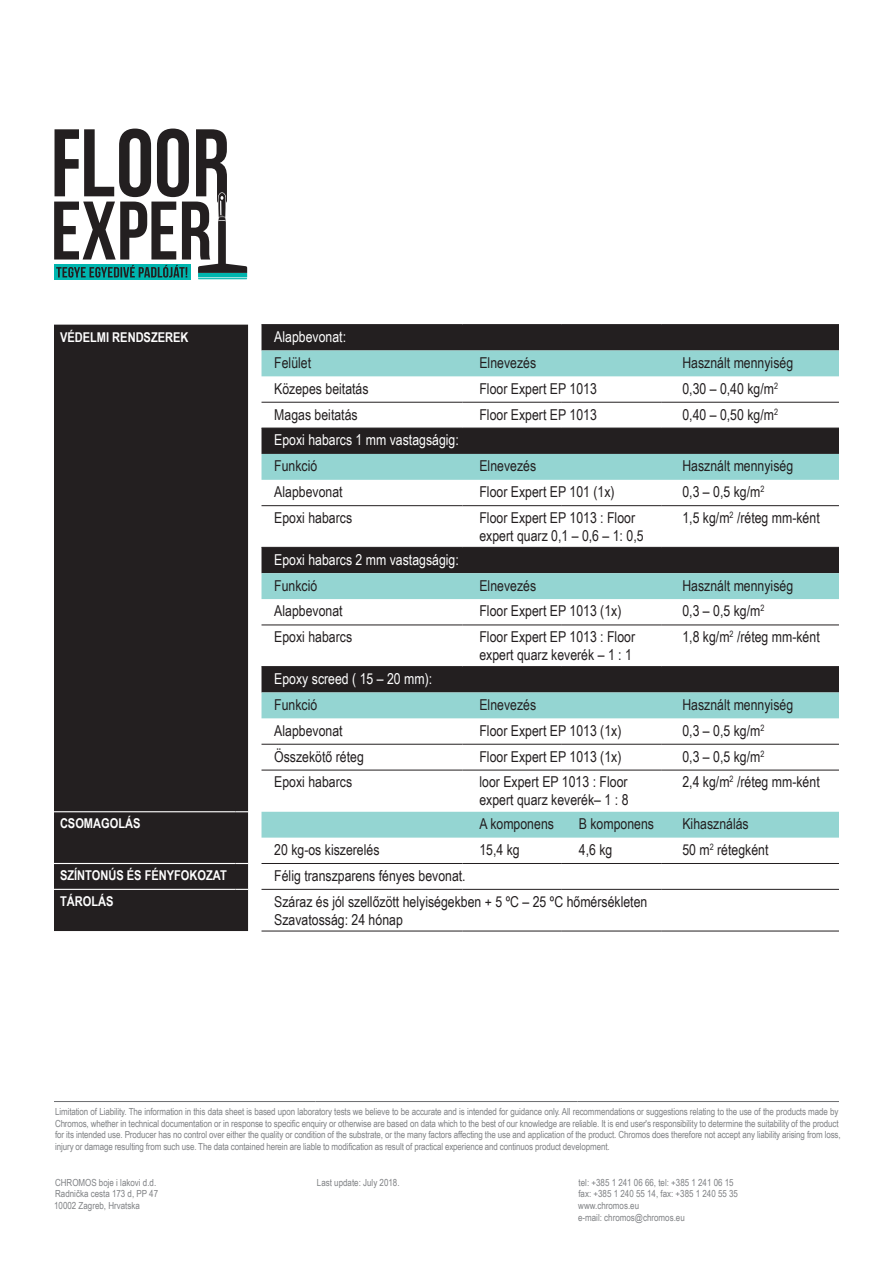
<style>
.page{position:relative;width:893px;height:1263px;background:#fff}
.page>*{position:absolute;margin:0;border:0;box-sizing:border-box;transform-origin:0 0}
.t1{font:15px/18px "Arial Narrow";color:#231f20}
.t2{font:15px "Arial Narrow";color:#fff}
.t3{font:700 13.5px "Arial Narrow";color:#fff}
.t4{font:9.75px/11.7px "Arial Narrow";letter-spacing:-.01em;color:#808285}
</style>
<div class="page">
<svg style="left:54px;top:325px;width:785px;height:606px;fill:#231f20"></svg>
<svg style="left:261px;top:350px;width:578px;height:488px"></svg>
<hr style="left:54px;top:863px;width:182px;height:1px;background:#fff">
<svg style="left:236px;top:863px;width:12px;height:1px"></svg>
<hr style="left:261px;top:324px;width:201px;height:1px;background:#231f20">
<hr style="left:462px;top:324px;width:100px;height:1px;background:#231f20">
<hr style="left:562px;top:324px;width:99px;height:1px;background:#231f20">
<hr style="left:661px;top:324px;width:178px;height:1px;background:#231f20">
<hr style="left:261px;top:402px;width:201px;height:1px;background:#231f20">
<hr style="left:462px;top:402px;width:100px;height:1px;background:#231f20">
<hr style="left:562px;top:402px;width:99px;height:1px;background:#231f20">
<hr style="left:661px;top:402px;width:178px;height:1px;background:#231f20">
<hr style="left:261px;top:428px;width:201px;height:1px;background:#231f20">
<hr style="left:462px;top:428px;width:100px;height:1px;background:#231f20">
<hr style="left:562px;top:428px;width:99px;height:1px;background:#231f20">
<hr style="left:661px;top:428px;width:178px;height:1px;background:#231f20">
<hr style="left:261px;top:505px;width:201px;height:1px;background:#231f20">
<hr style="left:462px;top:505px;width:100px;height:1px;background:#231f20">
<hr style="left:562px;top:505px;width:99px;height:1px;background:#231f20">
<hr style="left:661px;top:505px;width:178px;height:1px;background:#231f20">
<hr style="left:261px;top:547px;width:201px;height:1px;background:#231f20">
<hr style="left:462px;top:547px;width:100px;height:1px;background:#231f20">
<hr style="left:562px;top:547px;width:99px;height:1px;background:#231f20">
<hr style="left:661px;top:547px;width:178px;height:1px;background:#231f20">
<hr style="left:261px;top:624px;width:201px;height:1px;background:#231f20">
<hr style="left:462px;top:624px;width:100px;height:1px;background:#231f20">
<hr style="left:562px;top:624px;width:99px;height:1px;background:#231f20">
<hr style="left:661px;top:624px;width:178px;height:1px;background:#231f20">
<hr style="left:261px;top:666px;width:201px;height:1px;background:#231f20">
<hr style="left:462px;top:666px;width:100px;height:1px;background:#231f20">
<hr style="left:562px;top:666px;width:99px;height:1px;background:#231f20">
<hr style="left:661px;top:666px;width:178px;height:1px;background:#231f20">
<hr style="left:261px;top:744px;width:201px;height:1px;background:#231f20">
<hr style="left:462px;top:744px;width:100px;height:1px;background:#231f20">
<hr style="left:562px;top:744px;width:99px;height:1px;background:#231f20">
<hr style="left:661px;top:744px;width:178px;height:1px;background:#231f20">
<hr style="left:261px;top:770px;width:201px;height:1px;background:#231f20">
<hr style="left:462px;top:770px;width:100px;height:1px;background:#231f20">
<hr style="left:562px;top:770px;width:99px;height:1px;background:#231f20">
<hr style="left:661px;top:770px;width:178px;height:1px;background:#231f20">
<hr style="left:261px;top:863px;width:201px;height:1px;background:#231f20">
<hr style="left:462px;top:863px;width:100px;height:1px;background:#231f20">
<hr style="left:562px;top:863px;width:99px;height:1px;background:#231f20">
<hr style="left:661px;top:863px;width:178px;height:1px;background:#231f20">
<hr style="left:261px;top:889px;width:201px;height:1px;background:#231f20">
<hr style="left:462px;top:889px;width:100px;height:1px;background:#231f20">
<hr style="left:562px;top:889px;width:99px;height:1px;background:#231f20">
<hr style="left:661px;top:889px;width:178px;height:1px;background:#231f20">
<hr style="left:261px;top:931px;width:201px;height:1px;background:#231f20">
<hr style="left:462px;top:931px;width:100px;height:1px;background:#231f20">
<hr style="left:562px;top:931px;width:99px;height:1px;background:#231f20">
<hr style="left:661px;top:931px;width:178px;height:1px;background:#231f20">
<hr style="left:54px;top:889px;width:182px;height:1px;background:#fff">
<svg style="left:236px;top:889px;width:12px;height:1px"></svg>
<hr style="left:54px;top:811px;width:182px;height:1px;background:#fff">
<svg style="left:236px;top:811px;width:12px;height:1px"></svg>
<hr style="left:54px;top:1101px;width:262px;height:1px;background:#6c6d70">
<hr style="left:316px;top:1101px;width:261px;height:1px;background:#6c6d70">
<hr style="left:577px;top:1101px;width:262px;height:1px;background:#6c6d70">
<div style="left:54px;top:264px;width:137px;height:16px;background:#00b5ae"></div>
<hr style="left:198px;top:278px;width:49px;height:1px;background:#00b5ae">
<svg style="left:54px;top:129px;width:193px;height:149px"></svg>
<p class="t3" style="left:60px;top:327px;width:130px">VÉDELMI RENDSZEREK</p>
<p class="t2" style="left:274px;top:326px;width:73px">Alapbevonat:</p>
<p class="t1" style="left:274px;top:353px;width:38px">Felület</p>
<p class="t1" style="left:479px;top:353px;width:58px">Elnevezés</p>
<p class="t1" style="left:682px;top:353px;width:112px">Használt mennyiség</p>
<p class="t1" style="left:274px;top:379px;width:96px">Közepes beitatás</p>
<p class="t1" style="left:479px;top:379px;width:119px">Floor Expert EP 1013</p>
<p class="t1" style="left:682px;top:379px;width:97px">0,30 – 0,40 kg/m<sup>2</sup></p>
<p class="t1" style="left:274px;top:405px;width:85px">Magas beitatás</p>
<p class="t1" style="left:479px;top:405px;width:119px">Floor Expert EP 1013</p>
<p class="t1" style="left:682px;top:405px;width:97px">0,40 – 0,50 kg/m<sup>2</sup></p>
<p class="t2" style="left:274px;top:429px;width:186px">Epoxi habarcs 1 mm vastagságig:</p>
<p class="t1" style="left:274px;top:456px;width:45px">Funkció</p>
<p class="t1" style="left:479px;top:456px;width:58px">Elnevezés</p>
<p class="t1" style="left:682px;top:456px;width:112px">Használt mennyiség</p>
<p class="t1" style="left:274px;top:482px;width:70px">Alapbevonat</p>
<p class="t1" style="left:479px;top:482px;width:137px">Floor Expert EP 101 (1x)</p>
<p class="t1" style="left:682px;top:482px;width:83px">0,3 – 0,5 kg/m<sup>2</sup></p>
<p class="t1" style="left:274px;top:508px;width:79px">Epoxi habarcs</p>
<p class="t1" style="left:479px;top:508px;width:166px">Floor Expert EP 1013 : Floor expert quarz 0,1 – 0,6 – 1: 0,5</p>
<p class="t1" style="left:682px;top:508px;width:139px">1,5 kg/m<sup>2</sup> /réteg mm-ként</p>
<p class="t2" style="left:274px;top:548px;width:186px">Epoxi habarcs 2 mm vastagságig:</p>
<p class="t1" style="left:274px;top:576px;width:45px">Funkció</p>
<p class="t1" style="left:479px;top:576px;width:58px">Elnevezés</p>
<p class="t1" style="left:682px;top:576px;width:112px">Használt mennyiség</p>
<p class="t1" style="left:274px;top:601px;width:70px">Alapbevonat</p>
<p class="t1" style="left:479px;top:601px;width:143px">Floor Expert EP 1013 (1x)</p>
<p class="t1" style="left:682px;top:601px;width:83px">0,3 – 0,5 kg/m<sup>2</sup></p>
<p class="t1" style="left:274px;top:627px;width:79px">Epoxi habarcs</p>
<p class="t1" style="left:479px;top:627px;width:157px">Floor Expert EP 1013 : Floor expert quarz keverék – 1 : 1</p>
<p class="t1" style="left:682px;top:627px;width:139px">1,8 kg/m<sup>2</sup> /réteg mm-ként</p>
<p class="t2" style="left:274px;top:668px;width:159px">Epoxy screed ( 15 – 20 mm):</p>
<p class="t1" style="left:274px;top:695px;width:45px">Funkció</p>
<p class="t1" style="left:479px;top:695px;width:58px">Elnevezés</p>
<p class="t1" style="left:682px;top:695px;width:112px">Használt mennyiség</p>
<p class="t1" style="left:274px;top:721px;width:70px">Alapbevonat</p>
<p class="t1" style="left:479px;top:721px;width:143px">Floor Expert EP 1013 (1x)</p>
<p class="t1" style="left:682px;top:721px;width:83px">0,3 – 0,5 kg/m<sup>2</sup></p>
<p class="t1" style="left:274px;top:747px;width:91px">Összekötő réteg</p>
<p class="t1" style="left:479px;top:747px;width:143px">Floor Expert EP 1013 (1x)</p>
<p class="t1" style="left:682px;top:747px;width:83px">0,3 – 0,5 kg/m<sup>2</sup></p>
<p class="t1" style="left:274px;top:772px;width:79px">Epoxi habarcs</p>
<p class="t1" style="left:479px;top:772px;width:151px">loor Expert EP 1013 : Floor expert quarz keverék– 1 : 8</p>
<p class="t1" style="left:682px;top:772px;width:139px">2,4 kg/m<sup>2</sup> /réteg mm-ként</p>
<p class="t3" style="left:60px;top:813px;width:82px">CSOMAGOLÁS</p>
<p class="t1" style="left:479px;top:814px;width:76px">A komponens</p>
<p class="t1" style="left:579px;top:814px;width:77px">B komponens</p>
<p class="t1" style="left:682px;top:814px;width:68px">Kihasználás</p>
<p class="t1" style="left:274px;top:840px;width:107px">20 kg-os kiszerelés</p>
<p class="t1" style="left:479px;top:840px;width:42px">15,4 kg</p>
<p class="t1" style="left:579px;top:840px;width:35px">4,6 kg</p>
<p class="t1" style="left:682px;top:840px;width:88px">50 m<sup>2</sup> rétegként</p>
<p class="t3" style="left:60px;top:865px;width:168px">SZÍNTONÚS ÉS FÉNYFOKOZAT</p>
<p class="t1" style="left:274px;top:866px;width:193px">Félig transzparens fényes bevonat.</p>
<p class="t3" style="left:60px;top:890px;width:55px">TÁROLÁS</p>
<p class="t1" style="left:274px;top:892px;width:375px">Száraz és jól szellőzött helyiségekben + 5 ºC – 25 ºC hőmérsékleten</p>
<p class="t1" style="left:274px;top:910px;width:130px">Szavatosság: 24 hónap</p>
<p class="t4" style="left:55px;top:1105px;width:787px">Limitation of Liability. The information in this data sheet is based upon laboratory tests we believe to be accurate and is intended for guidance only. All recommendations or suggestions relating to the use of the products made by Chromos, whether in technical documentation or in response to specific enquiry or otherwise are based on data which to the best of our knowledge are reliable. It is end user′s responsibility to determine the suitability of the product for its intended use. Producer has no control over either the quality or condition of the substrate, or the many factors affecting the use and application of the product. Chromos does therefore not accept any liability arising from loss, injury or damage resulting from such use. The data contained herein are liable to modification as result of practical experience and continuos product development.</p>
<p class="t4" style="left:55px;top:1176px;width:103px">CHROMOS boje i lakovi d.d.</p>
<p class="t4" style="left:55px;top:1187px;width:104px">Radnička cesta 173 d, PP 47</p>
<p class="t4" style="left:54px;top:1199px;width:87px">10002 Zagreb, Hrvatska</p>
<p class="t4" style="left:317px;top:1176px;width:84px">Last update: July 2018.</p>
<p class="t4" style="left:579px;top:1176px;width:157px">tel: +385 1 241 06 66, tel: +385 1 241 06 15</p>
<p class="t4" style="left:578px;top:1187px;width:161px">fax: +385 1 240 55 14, fax: +385 1 240 55 35</p>
<p class="t4" style="left:578px;top:1199px;width:62px">www.chromos.eu</p>
<p class="t4" style="left:578px;top:1211px;width:108px">e-mail: chromos@chromos.eu</p>
</div>
